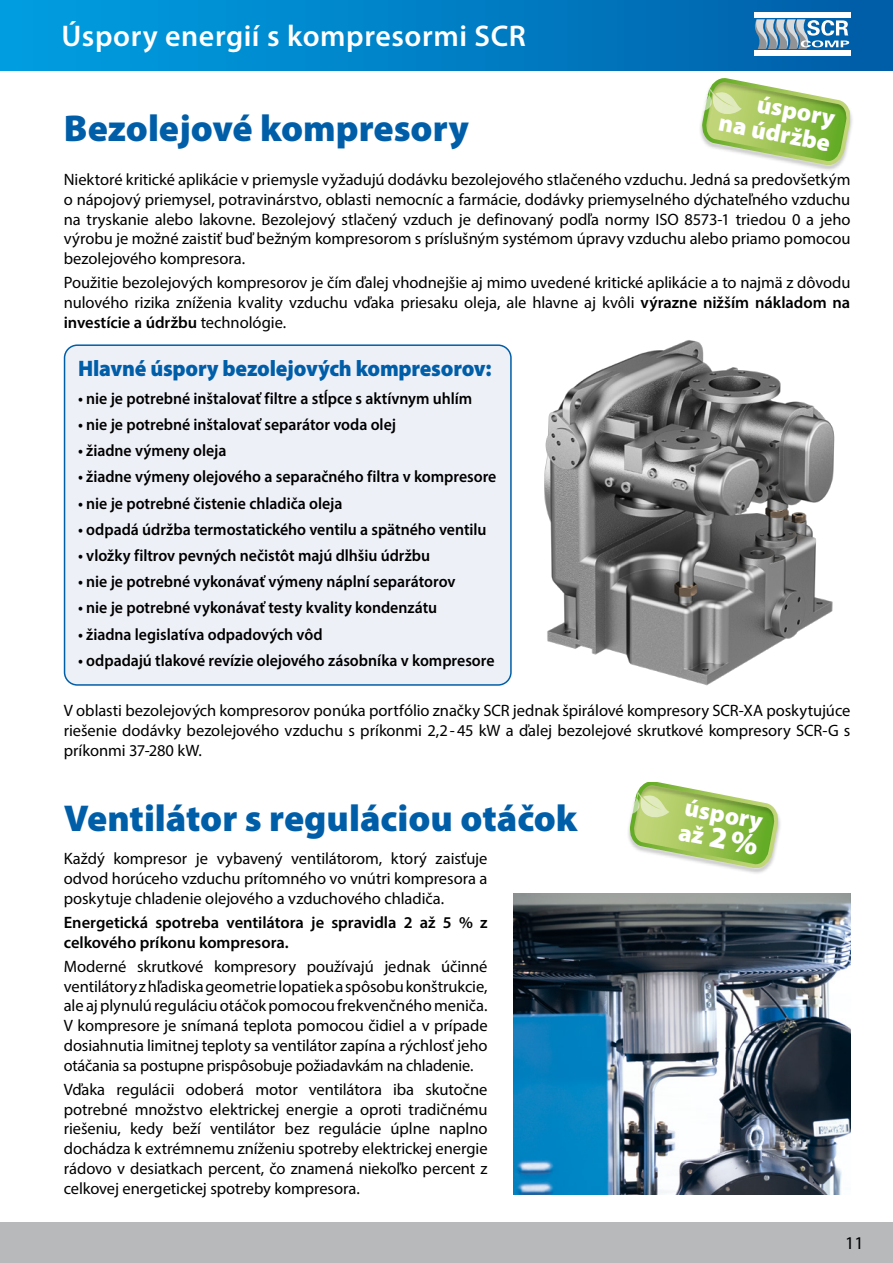
<style>
.page{position:relative;width:893px;height:1263px;background:#fff}
.page>*{position:absolute;margin:0;border:0;box-sizing:border-box;transform-origin:0 0}
.t1{font:900 37.5px "Myriad Pro";color:#005ea8}
.t2{font:600 30px "Myriad Pro";letter-spacing:.02em;color:#fff}
.t3{font:900 24.6px/25.5px "Myriad Pro";color:#fff;text-align:right}
.t4{font:900 22.5px "Myriad Pro";letter-spacing:-.01em;color:#005ea8;scale:.96 1}
.t5{font:18px "Myriad Pro";color:#000}
.t6{font:16.5px/19.8px "Myriad Pro";letter-spacing:-.005em;color:#000;text-align:justify}
.t7{font:600 16.5px "Myriad Pro";color:#000;scale:.96 1}
.t8{font:600 16.5px/19.8px "Myriad Pro";color:#000}
.s1{font-weight:600}
.s2{font-size:30.3px}
</style>
<div class="page">
<div style="left:0;top:1222px;width:893px;height:41px;background:#b7b9ba"></div>
<div style="left:0;top:0;width:893px;height:70px;background:linear-gradient(to right,#009ee1,#0761a9)"></div>
<div style="left:754px;top:13px;width:96px;height:5px;background:#fff"></div>
<div style="left:754px;top:50px;width:96px;height:5px;background:#fff"></div>
<svg style="left:754px;top:19px;width:95px;height:30px"></svg>
<img style="left:513px;top:893px;width:337px;height:301px">
<img style="left:544px;top:340px;width:291px;height:346px">
<div style="left:699px;top:78px;width:155px;height:94px;background:#000;opacity:.23"></div>
<svg style="left:699px;top:79px;width:151px;height:85px"></svg>
<div style="left:627px;top:781px;width:155px;height:94px;background:#000;opacity:.23"></div>
<svg style="left:627px;top:782px;width:150px;height:85px"></svg>
<div style="left:65px;top:345px;width:446px;height:340px;background:#eef0f8;border-radius:13px"></div>
<div style="left:64px;top:344px;width:448px;height:342px;border:2px solid #005ea8;border-radius:13px"></div>
<h2 class="t2" style="left:62px;top:17px;width:466px">Úspory energií s kompresormi SCR</h2>
<h1 class="t1" style="left:64px;top:103px;width:407px">Bezolejové kompresory</h1>
<h3 class="t3" style="left:727px;top:84px;width:115px;rotate:11deg">úspory na údržbe</h3>
<p class="t6" style="left:64px;top:169px;width:788px">Niektoré kritické aplikácie v priemysle vyžadujú dodávku bezolejového stlačeného vzduchu. Jedná sa predovšetkým o nápojový priemysel, potravinárstvo, oblasti nemocníc a farmácie, dodávky priemyselného dýchateľného vzduchu na tryskanie alebo lakovne. Bezolejový stlačený vzduch je definovaný podľa normy ISO 8573-1 triedou 0 a jeho výrobu je možné zaistiť buď bežným kompresorom s príslušným systémom úpravy vzduchu alebo priamo pomocou bezolejového kompresora.</p>
<p class="t6" style="left:64px;top:273px;width:788px">Použitie bezolejových kompresorov je čím ďalej vhodnejšie aj mimo uvedené kritické aplikácie a to najmä z dôvodu nulového rizika zníženia kvality vzduchu vďaka priesaku oleja, ale hlavne aj kvôli <span class="s1">výrazne nižším nákladom na investície a údržbu</span> technológie.</p>
<h3 class="t4" style="left:78px;top:353px;width:432px">Hlavné úspory bezolejových kompresorov:</h3>
<p class="t7" style="left:78px;top:388px;width:412px">• nie je potrebné inštalovať filtre a stĺpce s aktívnym uhlím</p>
<p class="t7" style="left:78px;top:414px;width:333px">• nie je potrebné inštalovať separátor voda olej</p>
<p class="t7" style="left:78px;top:440px;width:156px">• žiadne výmeny oleja</p>
<p class="t7" style="left:78px;top:466px;width:437px">• žiadne výmeny olejového a separačného filtra v kompresore</p>
<p class="t7" style="left:78px;top:493px;width:277px">• nie je potrebné čistenie chladiča oleja</p>
<p class="t7" style="left:78px;top:519px;width:427px">• odpadá údržba termostatického ventilu a spätného ventilu</p>
<p class="t7" style="left:78px;top:545px;width:368px">• vložky filtrov pevných nečistôt majú dlhšiu údržbu</p>
<p class="t7" style="left:78px;top:571px;width:395px">• nie je potrebné vykonávať výmeny náplní separátorov</p>
<p class="t7" style="left:78px;top:597px;width:376px">• nie je potrebné vykonávať testy kvality kondenzátu</p>
<p class="t7" style="left:78px;top:623px;width:256px">• žiadna legislatíva odpadových vôd</p>
<p class="t7" style="left:78px;top:650px;width:435px">• odpadajú tlakové revízie olejového zásobníka v kompresore</p>
<p class="t6" style="left:64px;top:700px;width:788px">V oblasti bezolejových kompresorov ponúka portfólio značky SCR jednak špirálové kompresory SCR-XA poskytujúce riešenie dodávky bezolejového vzduchu s príkonmi 2,2-45 kW a ďalej bezolejové skrutkové kompresory SCR-G s príkonmi 37-280 kW.</p>
<h1 class="t1" style="left:64px;top:793px;width:515px">Ventilátor s reguláciou otáčok</h1>
<p class="t6" style="left:64px;top:848px;width:425px">Každý kompresor je vybavený ventilátorom, ktorý zaisťuje odvod horúceho vzduchu prítomného vo vnútri kompresora a poskytuje chladenie olejového a vzduchového chladiča.</p>
<p class="t8" style="left:64px;top:912px;width:425px">Energetická spotreba ventilátora je spravidla 2 až 5 % z celkového príkonu kompresora.</p>
<p class="t6" style="left:64px;top:956px;width:425px">Moderné skrutkové kompresory používajú jednak účinné ventilátory z hľadiska geometrie lopatiek a spôsobu konštrukcie, ale aj plynulú reguláciu otáčok pomocou frekvenčného meniča.<br>V kompresore je snímaná teplota pomocou čidiel a v prípade dosiahnutia limitnej teploty sa ventilátor zapína a rýchlosť jeho otáčania sa postupne prispôsobuje požiadavkám na chladenie.</p>
<p class="t6" style="left:64px;top:1079px;width:425px">Vďaka regulácii odoberá motor ventilátora iba skutočne potrebné množstvo elektrickej energie a oproti tradičnému riešeniu, kedy beží ventilátor bez regulácie úplne naplno dochádza k extrémnemu zníženiu spotreby elektrickej energie rádovo v desiatkach percent, čo znamená niekoľko percent z celkovej energetickej spotreby kompresora.</p>
<h3 class="t3" style="left:686px;top:793px;width:82px;text-align:left;rotate:11deg">úspory až <span class="s2">2%</span></h3>
<p class="t5" style="left:845px;top:1232px;width:20px">11</p>
</div>
